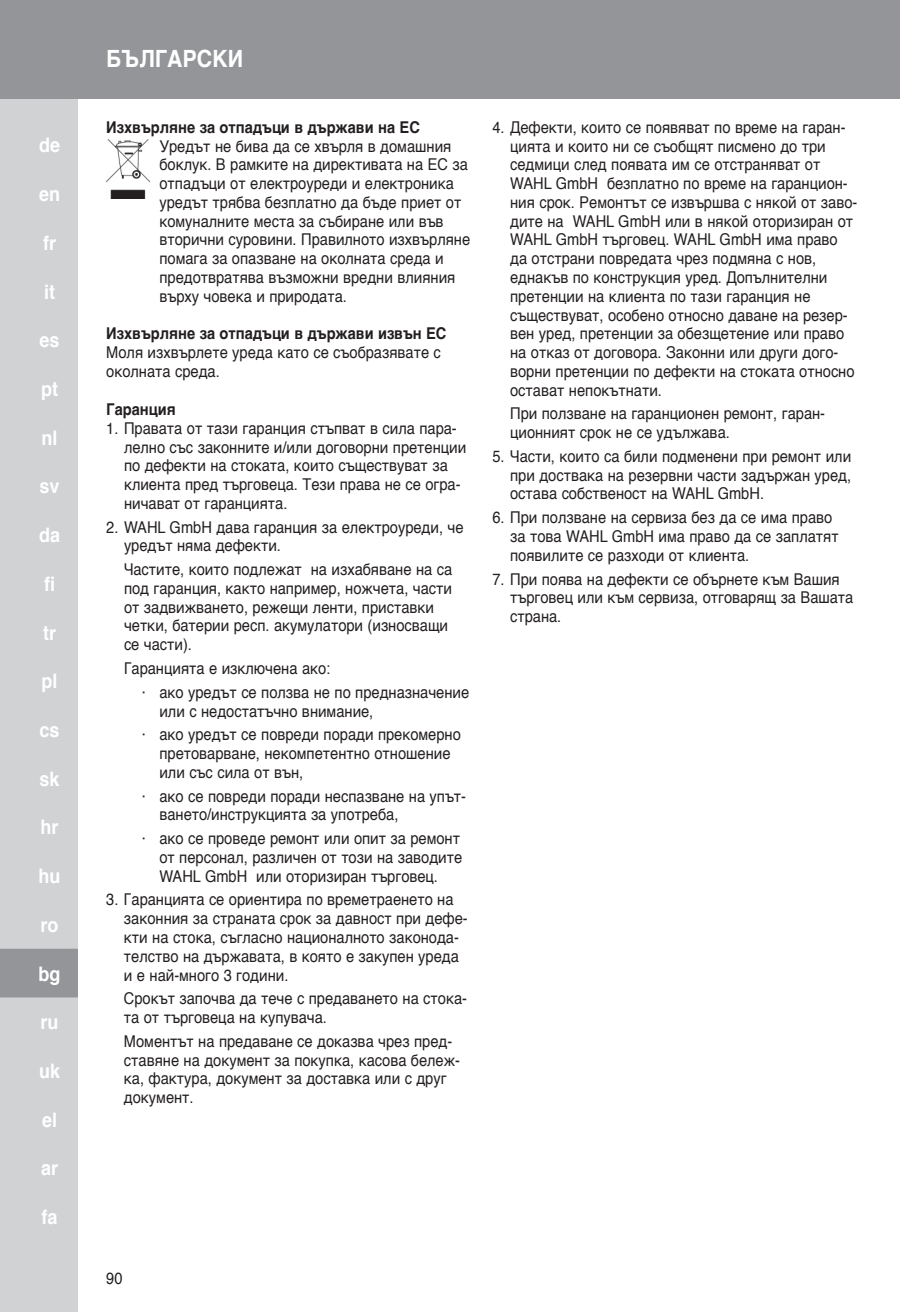
<style>
.page{position:relative;width:900px;height:1312px;background:#fff}
.page>*{position:absolute;margin:0;border:0;box-sizing:border-box;transform-origin:0 0}
.t1{font:700 23.75px "Helvetica";color:#fff;scale:.9 1}
.t2{font:700 20px "Helvetica";color:#fff;scale:.9 1}
.t3{font:16.25px/18.8px "Helvetica";color:#231f20;scale:.9 1}
.t4{font:700 16.25px "Helvetica";color:#231f20;scale:.9 1}
</style>
<div class="page">
<div style="left:0;top:0;width:78px;height:1311px;background:#d1d2d4"></div>
<div style="left:0;top:0;width:900px;height:99px;background:#939598"></div>
<div style="left:0;top:948px;width:78px;height:49px;background:#939598"></div>
<img style="left:106px;top:140px;width:43px;height:58px">
<p class="t2" style="left:39px;top:129px;width:25px">de</p>
<p class="t2" style="left:39px;top:178px;width:25px">en</p>
<p class="t2" style="left:43px;top:226px;width:16px">fr</p>
<p class="t2" style="left:44px;top:275px;width:14px">it</p>
<p class="t2" style="left:40px;top:324px;width:24px">es</p>
<p class="t2" style="left:41px;top:373px;width:20px">pt</p>
<p class="t2" style="left:42px;top:421px;width:19px">nl</p>
<p class="t2" style="left:40px;top:470px;width:24px">sv</p>
<p class="t2" style="left:39px;top:519px;width:25px">da</p>
<p class="t2" style="left:44px;top:567px;width:14px">fi</p>
<p class="t2" style="left:43px;top:616px;width:16px">tr</p>
<p class="t2" style="left:42px;top:665px;width:19px">pl</p>
<p class="t2" style="left:40px;top:713px;width:24px">cs</p>
<p class="t2" style="left:40px;top:762px;width:24px">sk</p>
<p class="t2" style="left:41px;top:811px;width:22px">hr</p>
<p class="t2" style="left:39px;top:859px;width:26px">hu</p>
<p class="t2" style="left:41px;top:908px;width:22px">ro</p>
<p class="t2" style="left:39px;top:957px;width:26px">bg</p>
<p class="t2" style="left:41px;top:1005px;width:22px">ru</p>
<p class="t2" style="left:39px;top:1054px;width:25px">uk</p>
<p class="t2" style="left:42px;top:1103px;width:18px">el</p>
<p class="t2" style="left:41px;top:1151px;width:20px">ar</p>
<p class="t2" style="left:42px;top:1200px;width:19px">fa</p>
<h1 class="t1" style="left:106px;top:40px;width:154px">БЪЛГАРСКИ</h1>
<p class="t4" style="left:106px;top:114px;width:350px">Изхвърляне за отпадъци в държави на ЕС</p>
<p class="t3" style="left:159px;top:137px;width:347px">Уредът не бива да се хвърля в домашния боклук. В рамките на директивата на ЕС за отпадъци от електроуреди и електроника уредът трябва безплатно да бъде приет от комуналните места за събиране или във вторични суровини. Правилното изхвърляне помага за опазване на околната среда и предотвратява възможни вредни влияния върху човека и природата.</p>
<p class="t4" style="left:106px;top:320px;width:380px">Изхвърляне за отпадъци в държави извън ЕС</p>
<p class="t3" style="left:106px;top:343px;width:373px">Моля изхвърлете уреда като се съобразявате с околната среда.</p>
<p class="t4" style="left:106px;top:396px;width:79px">Гаранция</p>
<p class="t3" style="left:124px;top:419px;width:382px;text-indent:-18px">1. Правата от тази гаранция стъпват в сила пара&shy;лелно със законните и/или договорни претенции по дефекти на стоката, които съществуват за клиента пред търговеца. Тези права не се огра&shy;ничават от гаранцията.</p>
<p class="t3" style="left:124px;top:518px;width:379px;text-indent:-18px">2. WAHL GmbH дава гаранция за електроуреди, че уредът няма дефекти.</p>
<p class="t3" style="left:124px;top:560px;width:366px">Частите, които подлежат на изхабяване на са под гаранция, както например, ножчета, части от задвижването, режещи ленти, приставки четки, батерии респ. акумулатори (износващи се части).</p>
<p class="t3" style="left:142px;top:656px;width:365px;line-height:23.8px;text-indent:-18px">Гаранцията е изключена ако:<br>· ако уредът се ползва не по предназначение</p>
<p class="t3" style="left:142px;top:699px;width:356px;line-height:23.8px;text-indent:18px">или с недостатъчно внимание,<br>· ако уредът се повреди поради прекомерно</p>
<p class="t3" style="left:159px;top:744px;width:325px">претоварване, некомпетентно отношение или със сила от вън,</p>
<p class="t3" style="left:159px;top:786px;width:342px;text-indent:-18px">· ако се повреди поради неспазване на упът&shy;ването/инструкцията за употреба,</p>
<p class="t3" style="left:159px;top:829px;width:338px;text-indent:-18px">· ако се проведе ремонт или опит за ремонт от персонал, различен от този на заводите<br>WAHL GmbH или оторизиран търговец.</p>
<p class="t3" style="left:124px;top:890px;width:383px;text-indent:-18px">3. Гаранцията се ориентира по времетраенето на законния за страната срок за давност при дефе&shy;кти на стока, съгласно националното законода&shy;телство на държавата, в която е закупен уреда и е най-много 3 години.</p>
<p class="t3" style="left:124px;top:989px;width:383px">Срокът започва да тече с предаването на стока&shy;та от търговеца на купувача.</p>
<p class="t3" style="left:124px;top:1032px;width:375px">Моментът на предаване се доказва чрез пред&shy;ставяне на документ за покупка, касова бележ&shy;ка, фактура, документ за доставка или с друг документ.</p>
<p class="t3" style="left:510px;top:118px;width:387px;text-indent:-18px">4. Дефекти, които се появяват по време на гаран&shy;цията и които ни се съобщят писмено до три седмици след появата им се отстраняват от WAHL GmbH безплатно по време на гаранцион&shy;ния срок. Ремонтът се извършва с някой от заво&shy;дите на WAHL GmbH или в някой оторизиран от WAHL GmbH търговец. WAHL GmbH има право да отстрани повредата чрез подмяна с нов, еднакъв по конструкция уред. Допълнителни претенции на клиента по тази гаранция не съществуват, особено относно даване на резер&shy;вен уред, претенции за обезщетение или право на отказ от договора. Законни или други дого&shy;ворни претенции по дефекти на стоката относно остават непокътнати.</p>
<p class="t3" style="left:510px;top:404px;width:351px">При ползване на гаранционен ремонт, гаран&shy;ционният срок не се удължава.</p>
<p class="t3" style="left:510px;top:447px;width:380px;text-align:justify;text-indent:-18px">5. Части, които са били подменени при ремонт или при доствака на резервни части задържан уред, остава собственост на WAHL GmbH.</p>
<p class="t3" style="left:510px;top:508px;width:366px;text-indent:-18px">6. При ползване на сервиза без да се има право за това WAHL GmbH има право да се заплатят появилите се разходи от клиента.</p>
<p class="t3" style="left:510px;top:570px;width:383px;text-indent:-18px">7. При поява на дефекти се обърнете към Вашия търговец или към сервиза, отговарящ за Вашата страна.</p>
<p class="t3" style="left:106px;top:1268px;width:20px">90</p>
</div>
